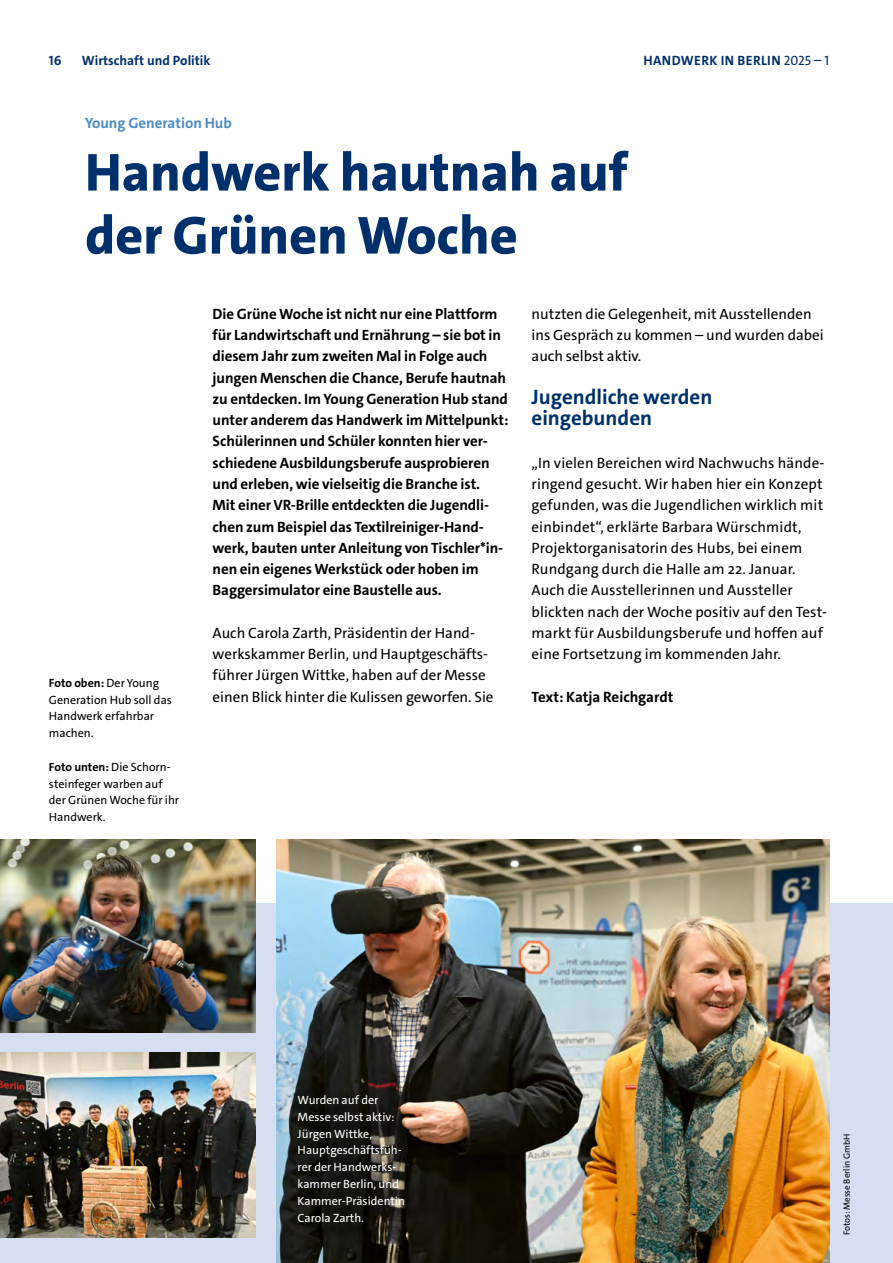
<style>
.page{position:relative;width:893px;height:1263px;background:#fff}
.page>*{position:absolute;margin:0;border:0;box-sizing:border-box;transform-origin:0 0}
.A4_Überschrift_36pt{font:800 54px/63px "The Sans";color:#00306c}
.A4_Fließtext_Flattersatz_10pt{font:700 21px/21.3px "The Sans C4 s";color:#00306c}
.A4_Fließtext_Flattersatz_10pt-2{font:15px/21.3px "The Sans C4 s";letter-spacing:.01em;color:#000}
.A4_Fließtext_Flattersatz_10pt-3{font:700 15px/21.3px "The Sans C4 s";letter-spacing:-.005em;color:#000}
.A4_Überschrift_10pt{font:700 15px "The Sans C4 s";color:#4d8bc6}
._2020_Lead_In_und_Zwischenüberschrift{font:700 13.5px "The Sans C4 s";color:#00306c}
._2020_Lead_In_und_Zwischenüberschrift-2{font:700 13.5px "The Sans C4 s";letter-spacing:.025em;color:#00306c}
.A4_Marginaltext_8pt{font:12px/16.8px "The Sans C4 s";color:#000}
.A4_Marginaltext_8pt-2{font:12px/16.8px "The Sans C4 s";color:#fff}
.A4_Fließtext_Flattersatz_10pt-4{font:9px "The Sans C4 s";color:#000}
.s1{font-weight:400}
.s2{font-weight:700}
</style>
<div class="page">
<div style="left:0;top:904px;width:893px;height:359px;background:#d5dff1"></div>
<img style="left:276px;top:840px;width:553px;height:423px">
<img style="left:0;top:840px;width:255px;height:193px">
<img style="left:0;top:1052px;width:255px;height:185px">
<svg style="left:300px;top:1098px;width:122px;height:142px;background:#211e17"></svg>
<p class="_2020_Lead_In_und_Zwischenüberschrift" style="left:49px;top:52px;width:14px">16</p>
<p class="_2020_Lead_In_und_Zwischenüberschrift" style="left:82px;top:52px;width:130px">Wirtschaft und Politik</p>
<p class="_2020_Lead_In_und_Zwischenüberschrift-2" style="left:643px;top:52px;width:187px">HANDWERK IN BERLIN <span class="s1">2025 – 1</span></p>
<p class="A4_Überschrift_10pt" style="left:85px;top:113px;width:148px">Young Generation Hub</p>
<p class="A4_Überschrift_36pt" style="left:85px;top:141px;width:544px">Handwerk hautnah auf der Grünen Woche</p>
<p class="A4_Marginaltext_8pt" style="left:49px;top:674px;width:125px"><span class="s2">Foto oben:</span> Der Young<br>Generation Hub soll das<br>Handwerk erfahrbar machen.</p>
<p class="A4_Marginaltext_8pt" style="left:49px;top:758px;width:132px"><span class="s2">Foto unten:</span> Die Schorn&shy;steinfeger warben auf der Grünen Woche für ihr<br>Handwerk.</p>
<p class="A4_Fließtext_Flattersatz_10pt-3" style="left:213px;top:303px;width:297px">Die Grüne Woche ist nicht nur eine Plattform für Landwirtschaft und Ernährung – sie bot in diesem Jahr zum zweiten Mal in Folge auch jungen Menschen die Chance, Berufe hautnah zu entdecken. Im Young Generation Hub stand unter anderem das Handwerk im Mittelpunkt:<br>Schülerinnen und Schüler konnten hier ver&shy;schiedene Ausbildungsberufe ausprobieren und erleben, wie vielseitig die Branche ist.<br>Mit einer VR-Brille entdeckten die Jugendli&shy;chen zum Beispiel das Textilreiniger-Hand&shy;werk, bauten unter Anleitung von Tischler*in&shy;nen ein eigenes Werkstück oder hoben im Baggersimulator eine Baustelle aus.</p>
<p class="A4_Fließtext_Flattersatz_10pt-2" style="left:213px;top:622px;width:282px">Auch Carola Zarth, Präsidentin der Hand&shy;werkskammer Berlin, und Hauptgeschäfts&shy;führer Jürgen Wittke, haben auf der Messe einen Blick hinter die Kulissen geworfen. Sie</p>
<p class="A4_Fließtext_Flattersatz_10pt-2" style="left:531px;top:303px;width:294px">nutzten die Gelegenheit, mit Ausstellenden ins Gespräch zu kommen – und wurden dabei auch selbst aktiv.</p>
<p class="A4_Fließtext_Flattersatz_10pt" style="left:531px;top:386px;width:182px">Jugendliche werden eingebunden</p>
<p class="A4_Fließtext_Flattersatz_10pt-2" style="left:531px;top:452px;width:297px">„In vielen Bereichen wird Nachwuchs hände&shy;ringend gesucht. Wir haben hier ein Konzept gefunden, was die Jugendlichen wirklich mit einbindet“, erklärte Barbara Würschmidt, Projektorganisatorin des Hubs, bei einem Rundgang durch die Halle am 22. Januar.<br>Auch die Ausstellerinnen und Aussteller blickten nach der Woche positiv auf den Test&shy;markt für Ausbildungsberufe und hoffen auf eine Fortsetzung im kommenden Jahr.</p>
<p class="A4_Fließtext_Flattersatz_10pt-3" style="left:531px;top:686px;width:143px">Text: Katja Reichgardt</p>
<p class="A4_Marginaltext_8pt-2" style="left:298px;top:1091px;width:109px">Wurden auf der<br>Messe selbst aktiv:<br>Jürgen Wittke,<br>Hauptgeschäftsfüh&shy;rer der Handwerks&shy;kammer Berlin, und<br>Kammer-Präsidentin<br>Carola Zarth.</p>
<p class="A4_Fließtext_Flattersatz_10pt-4" style="left:841px;top:1235px;width:103px;rotate:-90deg">Fotos: Messe Berlin GmbH</p>
</div>
